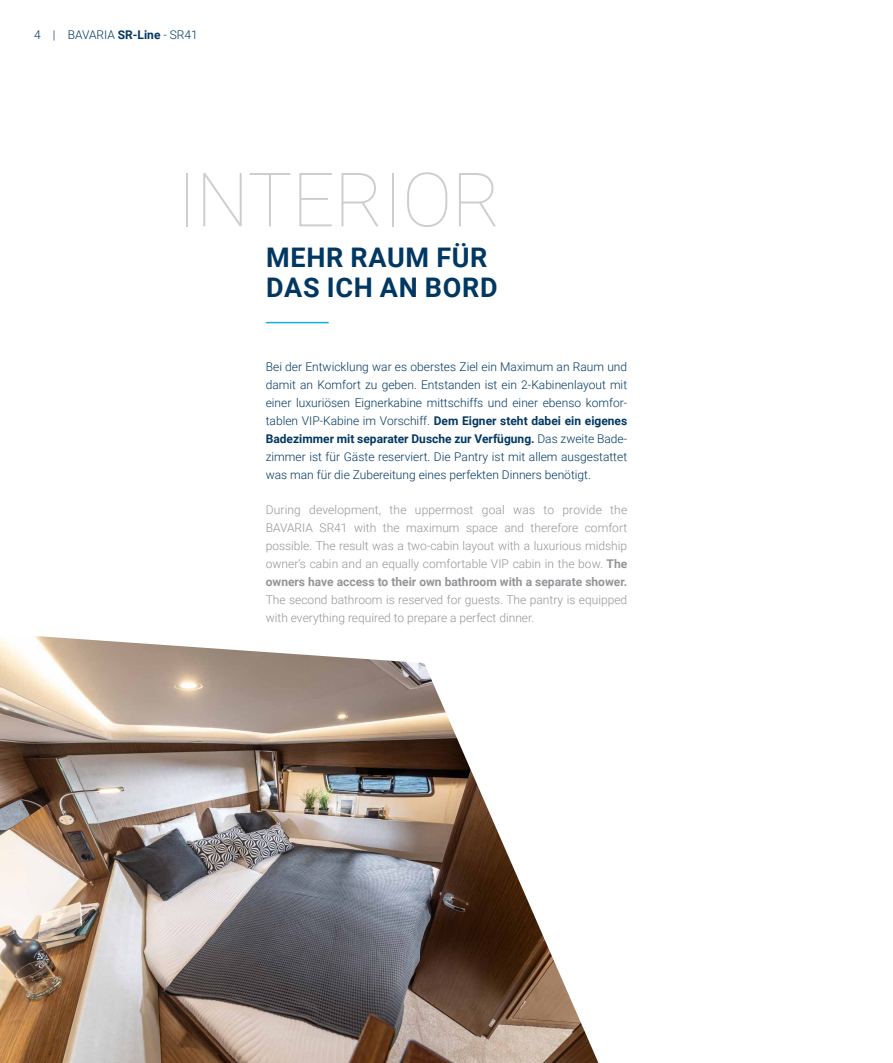
<style>
.page{position:relative;width:893px;height:1063px;background:#fff}
.page>*{position:absolute;margin:0;border:0;box-sizing:border-box;transform-origin:0 0}
.t1{font:100 75px "Roboto";letter-spacing:-.005em;color:#cdced0}
.t2{font:700 27px "Roboto";letter-spacing:.025em;color:#013863}
.Fließtext_DE{font:300 12px/18px "Roboto";color:#013863;text-align:justify}
.Fließtext_EN{font:300 12px/18px "Roboto";color:#939598;text-align:justify}
.s1{font-weight:700}
</style>
<div class="page">
<img style="left:0;top:636px;width:598px;height:427px">
<hr style="left:266px;top:322px;width:63px;height:1px;background:#13b0de">
<p class="Fließtext_DE" style="left:34px;top:25px;width:165px">4 | BAVARIA <span class="s1">SR-Line</span> - SR41</p>
<h2 class="t1" style="left:177px;top:147px;width:326px">INTERIOR</h2>
<h1 class="t2" style="left:266px;top:238px;width:223px">MEHR RAUM FÜR</h1>
<h1 class="t2" style="left:266px;top:268px;width:233px">DAS ICH AN BORD</h1>
<p class="Fließtext_DE" style="left:266px;top:357px;width:363px">Bei der Entwicklung war es oberstes Ziel ein Maximum an Raum und damit an Komfort zu geben. Entstanden ist ein 2-Kabinenlayout mit einer luxuriösen Eignerkabine mittschiffs und einer ebenso komfor&shy;tablen VIP-Kabine im Vorschiff. <span class="s1">Dem Eigner steht dabei ein eigenes Badezimmer mit separater Dusche zur Verfügung.</span> Das zweite Bade&shy;zimmer ist für Gäste reserviert. Die Pantry ist mit allem ausgestattet was man für die Zubereitung eines perfekten Dinners benötigt.</p>
<p class="Fließtext_EN" style="left:266px;top:500px;width:363px">During development, the uppermost goal was to provide the BAVARIA SR41 with the maximum space and therefore comfort possible. The result was a two-cabin layout with a luxurious midship owner’s cabin and an equally comfortable VIP cabin in the bow. <span class="s1">The owners have access to their own bathroom with a separate shower.<br></span>The second bathroom is reserved for guests. The pantry is equipped with everything required to prepare a perfect dinner.</p>
</div>
